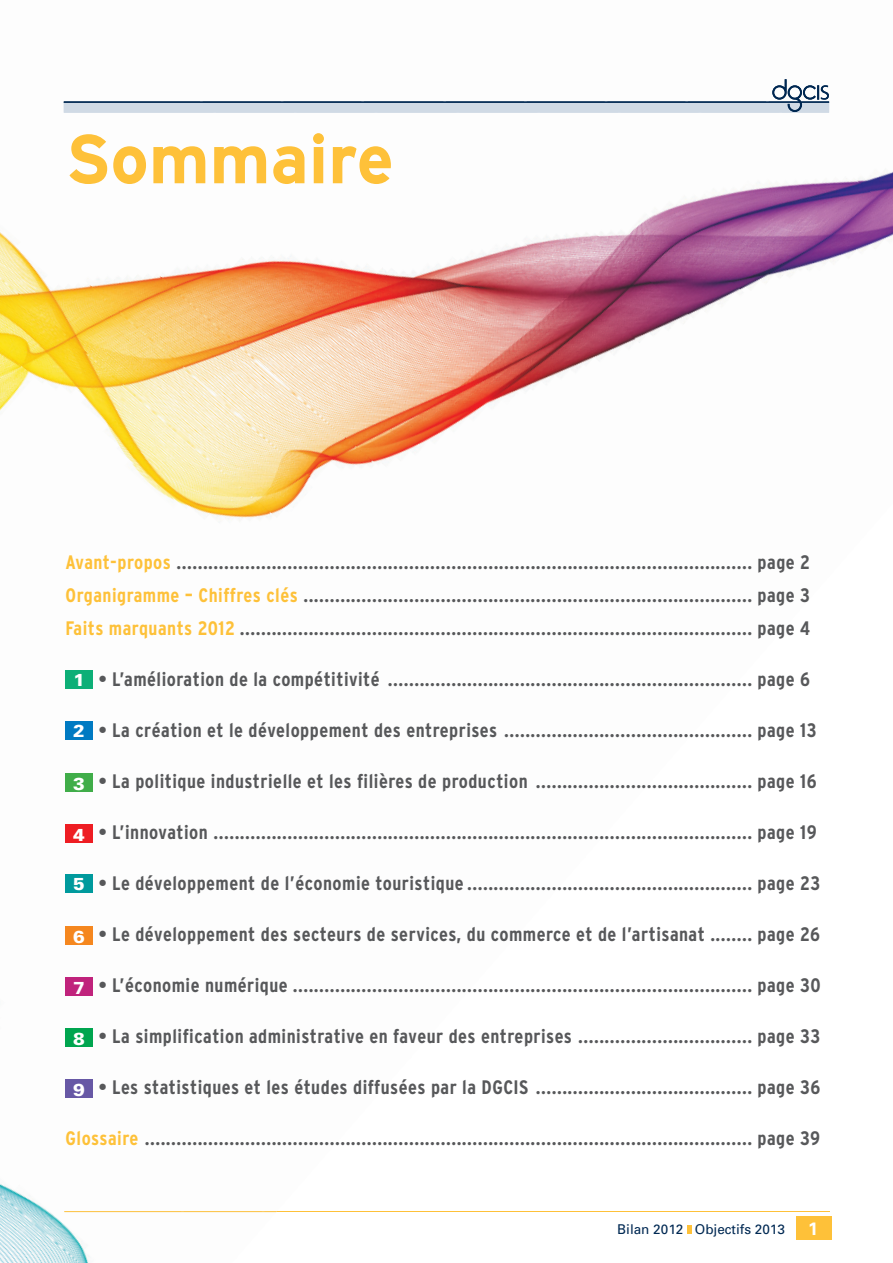
<style>
.page{position:relative;width:893px;height:1263px;background:#fff}
.page>*{position:absolute;margin:0;border:0;box-sizing:border-box;transform-origin:0 0}
.t1{font:700 69px "Interstate";color:#fec139}
.t2{font:700 condensed 19.5px/33px "Interstate";letter-spacing:.025em;color:#57585a;text-align:justify}
.t3{font:700 18px "Univers";color:#fff}
.t4{font:13.5px "Univers";color:#002953}
.s1{color:#fec139}
.s2{font-family:"Univers";font-weight:900;font-stretch:normal;font-size:17.4px;color:#fff}
</style>
<div class="page">
<svg style="left:687px;top:1225px;width:4px;height:9px"></svg>
<div style="left:796px;top:1216px;width:35px;height:24px;background:#fec139"></div>
<hr style="left:64px;top:1211px;width:765px;height:1px;background:#fec139">
<img style="left:0;top:277px;width:245px;height:70px">
<img style="left:245px;top:256px;width:82px;height:91px">
<img style="left:0;top:347px;width:327px;height:71px">
<img style="left:327px;top:261px;width:81px;height:157px">
<img style="left:102px;top:418px;width:357px;height:71px">
<img style="left:408px;top:254px;width:199px;height:168px">
<img style="left:156px;top:489px;width:147px;height:32px">
<img style="left:488px;top:235px;width:279px;height:117px">
<img style="left:569px;top:212px;width:324px;height:70px">
<img style="left:661px;top:171px;width:232px;height:41px">
<img style="left:0;top:1079px;width:198px;height:184px">
<img style="left:0;top:1193px;width:81px;height:70px">
<img style="left:162px;top:1222px;width:36px;height:41px">
<img style="left:64px;top:1211px;width:213px;height:1px">
<img style="left:64px;top:101px;width:765px;height:12px">
<svg style="left:772px;top:85px;width:57px;height:27px"></svg>
<img style="left:772px;top:79px;width:15px;height:21px">
<img style="left:821px;top:85px;width:8px;height:15px">
<div style="left:66px;top:670px;width:27px;height:19px;background:#0daf77"></div>
<div style="left:66px;top:721px;width:27px;height:19px;background:#007ac2"></div>
<div style="left:66px;top:773px;width:27px;height:19px;background:#40ad49"></div>
<div style="left:66px;top:824px;width:27px;height:19px;background:#ee1d23"></div>
<div style="left:66px;top:874px;width:27px;height:19px;background:#009a9d"></div>
<div style="left:66px;top:926px;width:27px;height:19px;background:#f5871f"></div>
<div style="left:66px;top:977px;width:27px;height:19px;background:#c0237c"></div>
<div style="left:66px;top:1028px;width:27px;height:19px;background:#00a54f"></div>
<div style="left:66px;top:1079px;width:27px;height:19px;background:#6758a5"></div>
<h1 class="t1" style="left:66px;top:120px;width:330px">Sommaire</h1>
<p class="t2" style="left:66px;top:546px;width:746px"><span class="s1">Avant-propos</span> ............................................................................................................. page 2<br><span class="s1">Organigramme – Chiffres clés</span> ..................................................................................... page 3<br><span class="s1">Faits marquants 2012</span> ................................................................................................. page 4</p>
<p class="t2" style="left:73px;top:663px;width:738px"><span class="s2">1</span> • L’amélioration de la compétitivité ..................................................................... page 6</p>
<p class="t2" style="left:73px;top:714px;width:745px"><span class="s2">2</span> • La création et le développement des entreprises ............................................... page 13</p>
<p class="t2" style="left:73px;top:765px;width:745px"><span class="s2">3</span> • La politique industrielle et les filières de production ......................................... page 16</p>
<p class="t2" style="left:73px;top:816px;width:745px"><span class="s2">4</span> • L’innovation ...................................................................................................... page 19</p>
<p class="t2" style="left:73px;top:867px;width:749px"><span class="s2">5</span> • Le développement de l’économie touristique ...................................................... page 23</p>
<p class="t2" style="left:73px;top:918px;width:748px"><span class="s2">6</span> • Le développement des secteurs de services, du commerce et de l’artisanat ........ page 26</p>
<p class="t2" style="left:73px;top:969px;width:749px"><span class="s2">7</span> • L’économie numérique ....................................................................................... page 30</p>
<p class="t2" style="left:73px;top:1020px;width:749px"><span class="s2">8</span> • La simplification administrative en faveur des entreprises ................................. page 33</p>
<p class="t2" style="left:73px;top:1071px;width:749px"><span class="s2">9</span> • Les statistiques et les études diffusées par la DGCIS ......................................... page 36</p>
<p class="t2" style="left:66px;top:1122px;width:756px"><span class="s1">Glossaire</span> ................................................................................................................... page 39</p>
<p class="t4" style="left:617px;top:1220px;width:169px">Bilan 2012 Objectifs 2013</p>
<p class="t3" style="left:808px;top:1217px;width:12px">1</p>
</div>
